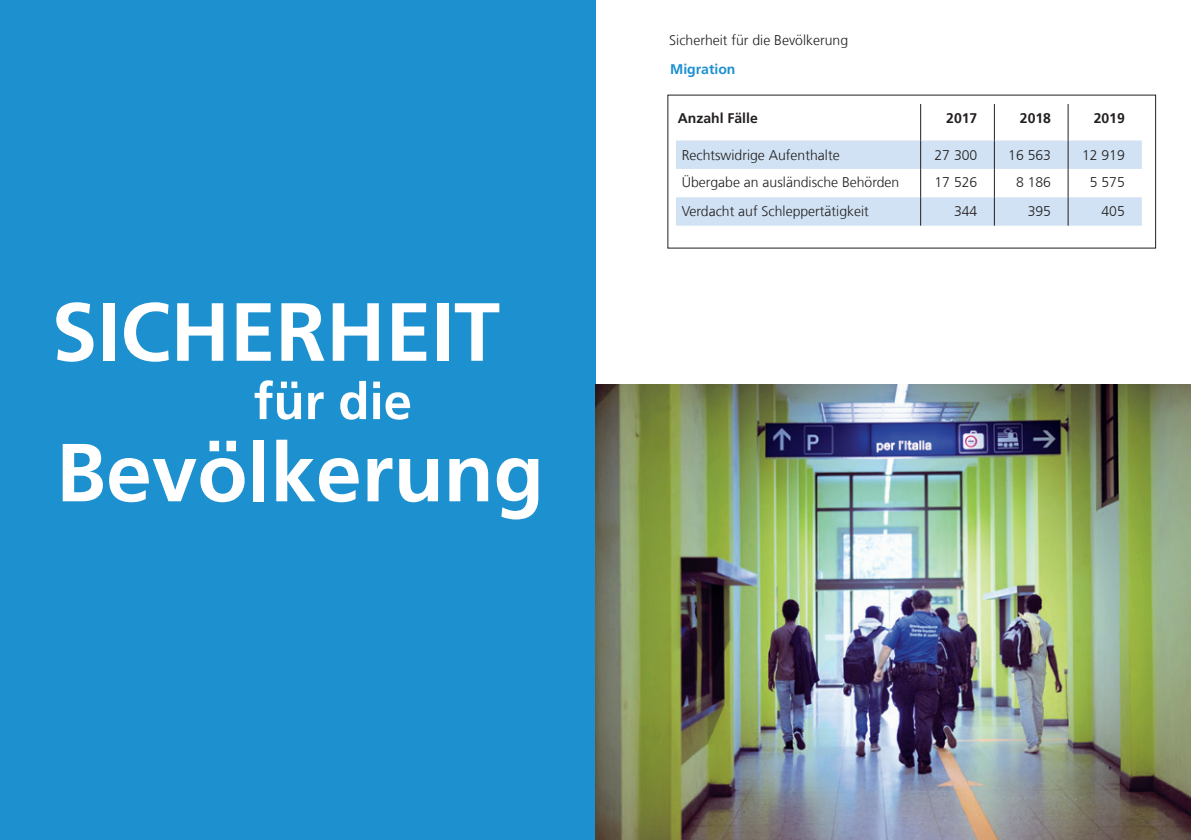
<style>
.page{position:relative;width:1191px;height:840px;background:#fff}
.page>*{position:absolute;margin:0;border:0;box-sizing:border-box;transform-origin:0 0}
.t1{font:700 82.4px "Frutiger LT Com";color:#fff}
.t2{font:700 82px "Frutiger LT Com";color:#fff}
.t3{font:700 50.8px "Frutiger LT Com";color:#fff}
.t4{font:300 14px "Frutiger LT Com";color:#231f20}
.Grundschrift{font:700 14px "Frutiger LT Com";color:#231f20}
.Grundschrift-2{font:700 14px "Frutiger LT Com";color:#1d90d0}
</style>
<div class="page">
<div style="left:0;top:0;width:595px;height:839px;background:#1d90d0"></div>
<hr style="left:920px;top:104px;width:1px;height:36px;background:#231f20">
<hr style="left:994px;top:104px;width:1px;height:36px;background:#231f20">
<hr style="left:1067px;top:104px;width:1px;height:36px;background:#231f20">
<svg style="left:676px;top:140px;width:465px;height:85px"></svg>
<img style="left:595px;top:384px;width:596px;height:455px">
<p class="t1" style="left:51px;top:283px;width:450px">SICHERHEIT</p>
<p class="t3" style="left:254px;top:371px;width:160px">für die</p>
<p class="t2" style="left:56px;top:424px;width:489px">Bevölkerung</p>
<p class="t4" style="left:669px;top:32px;width:180px">Sicherheit für die Bevölkerung</p>
<p class="Grundschrift-2" style="left:670px;top:61px;width:67px">Migration</p>
<p class="Grundschrift" style="left:677px;top:109px;width:82px">Anzahl Fälle</p>
<p class="Grundschrift" style="left:946px;top:109px;width:33px">2017</p>
<p class="Grundschrift" style="left:1020px;top:109px;width:33px">2018</p>
<p class="Grundschrift" style="left:1093px;top:109px;width:33px">2019</p>
<p class="t4" style="left:681px;top:147px;width:159px">Rechtswidrige Aufenthalte</p>
<p class="t4" style="left:934px;top:147px;width:44px">27 300</p>
<p class="t4" style="left:1008px;top:147px;width:44px">16 563</p>
<p class="t4" style="left:1082px;top:147px;width:44px">12 919</p>
<p class="t4" style="left:681px;top:174px;width:219px">Übergabe an ausländische Behörden</p>
<p class="t4" style="left:934px;top:174px;width:44px">17 526</p>
<p class="t4" style="left:1016px;top:174px;width:37px">8 186</p>
<p class="t4" style="left:1089px;top:174px;width:37px">5 575</p>
<p class="t4" style="left:681px;top:203px;width:189px">Verdacht auf Schleppertätigkeit</p>
<p class="t4" style="left:954px;top:203px;width:25px">344</p>
<p class="t4" style="left:1027px;top:203px;width:25px">395</p>
<p class="t4" style="left:1101px;top:203px;width:25px">405</p>
</div>
